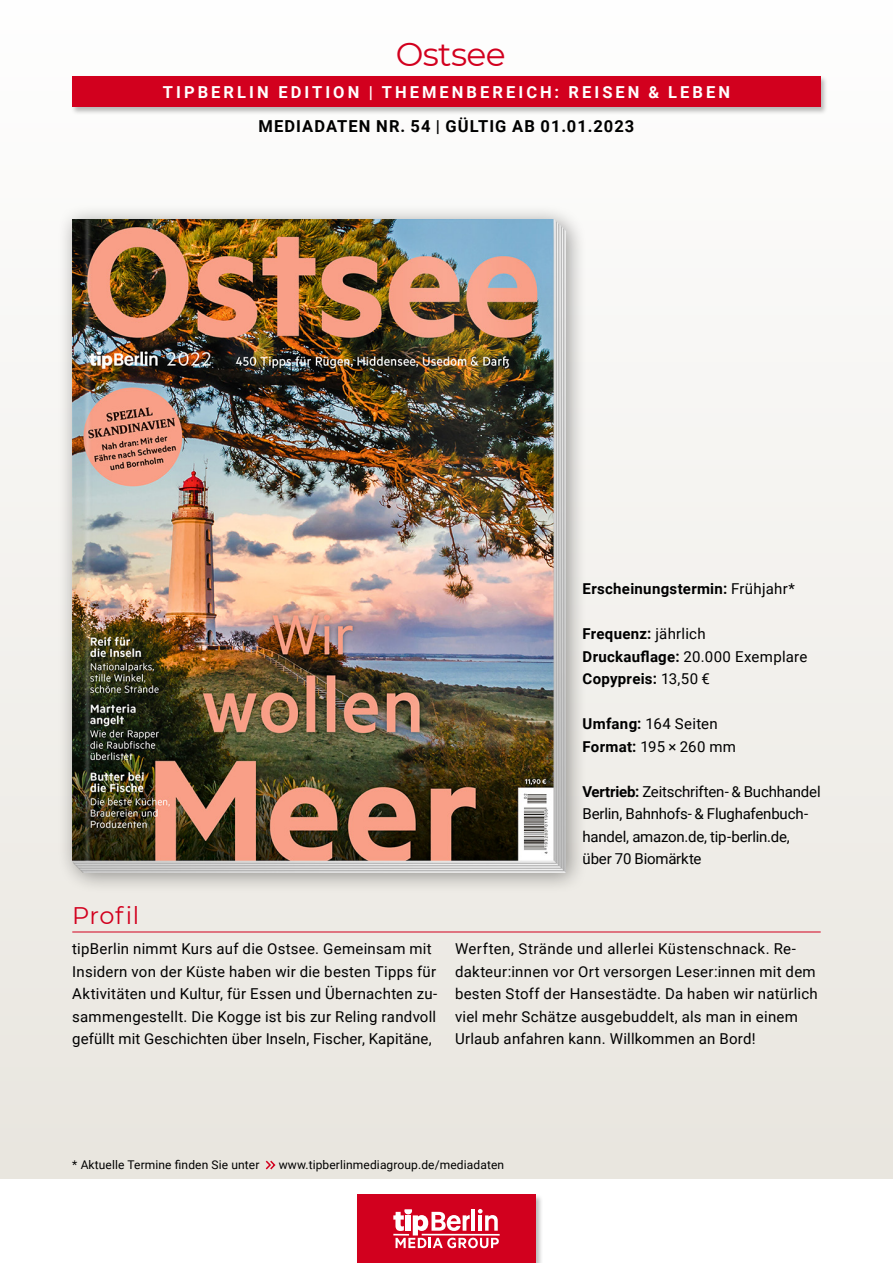
<style>
.page{position:relative;width:893px;height:1263px;background:#fff}
.page>*{position:absolute;margin:0;border:0;box-sizing:border-box;transform-origin:0 0}
.Heftname__Headline{font:33px "Montserrat";letter-spacing:-.02em;color:#d2001e}
.Überschrift__Profil{font:24px "Montserrat";letter-spacing:.025em;color:#d2001e}
.Beschreibung__unter{font:700 16.5px "Roboto";letter-spacing:.185em;color:#fff}
.t1{font:700 16.5px "Roboto";letter-spacing:.065em;color:#000}
.Texte__Grundlinienra{font:15px/22.5px "Roboto";letter-spacing:.015em;color:#000}
.Texte_Laufweite_-20{font:15px/22.5px "Roboto";letter-spacing:-.01em;color:#000}
.Texte__Grundlinienra-2{font:700 15px/22.5px "Roboto";letter-spacing:.02em;color:#000}
.t2{font:12px "Roboto";letter-spacing:.01em;color:#000}
.s1{font-weight:400}
.s2{font-weight:700}
</style>
<div class="page">
<div style="left:0;top:0;width:893px;height:1179px;background:linear-gradient(to bottom,#fefefe,#e9e6df)"></div>
<div style="left:70px;top:75px;width:758px;height:40px;background:#000;opacity:.27"></div>
<div style="left:72px;top:76px;width:749px;height:31px;background:#d2001e"></div>
<div style="left:355px;top:1193px;width:188px;height:70px;background:#000;opacity:.27"></div>
<div style="left:357px;top:1195px;width:179px;height:68px;background:#d2001e"></div>
<svg style="left:393px;top:1209px;width:106px;height:39px"></svg>
<hr style="left:422px;top:1234px;width:78px;height:1px;background:#fff">
<svg style="left:264px;top:1159px;width:13px;height:12px"></svg>
<div style="left:57px;top:203px;width:530px;height:691px;background:#000;opacity:.4"></div>
<img style="left:72px;top:219px;width:494px;height:654px">
<hr style="left:72px;top:932px;width:749px;height:1px;background:#d2001e">
<p class="Heftname__Headline" style="left:396px;top:32px;width:111px">Ostsee</p>
<p class="Beschreibung__unter" style="left:163px;top:81px;width:569px">TIPBERLIN EDITION | THEMENBEREICH: REISEN &amp; LEBEN</p>
<p class="t1" style="left:259px;top:114px;width:377px">MEDIADATEN NR. 54 | GÜLTIG AB 01.01.2023</p>
<p class="Texte__Grundlinienra-2" style="left:583px;top:577px;width:214px">Erscheinungstermin: <span class="s1">Frühjahr*</span></p>
<p class="Texte__Grundlinienra-2" style="left:583px;top:622px;width:226px">Frequenz: <span class="s1">jährlich<br></span>Druckauflage: <span class="s1">20.000 Exemplare<br></span>Copypreis: <span class="s1">13,50 €</span></p>
<p class="Texte__Grundlinienra" style="left:583px;top:712px;width:155px"><span class="s2">Umfang:</span> 164 Seiten<br><span class="s2">Format:</span> 195 × 260 mm</p>
<p class="Texte_Laufweite_-20" style="left:583px;top:779px;width:240px"><span class="s2">Vertrieb:</span> Zeitschriften- &amp; Buchhandel<br>Berlin, Bahnhofs- &amp; Flughafenbuch&shy;handel, amazon.de, tip-berlin.de, über 70 Biomärkte</p>
<p class="Überschrift__Profil" style="left:72px;top:899px;width:69px">Profil</p>
<p class="Texte__Grundlinienra" style="left:72px;top:937px;width:367px">tipBerlin nimmt Kurs auf die Ostsee. Gemeinsam mit Insidern von der Küste haben wir die besten Tipps für Aktivitäten und Kultur, für Essen und Übernachten zu&shy;sammengestellt. Die Kogge ist bis zur Reling randvoll gefüllt mit Geschichten über Inseln, Fischer, Kapitäne,</p>
<p class="Texte__Grundlinienra" style="left:455px;top:937px;width:364px">Werften, Strände und allerlei Küstenschnack. Re&shy;dakteur:innen vor Ort versorgen Leser:innen mit dem besten Stoff der Hansestädte. Da haben wir natürlich viel mehr Schätze ausgebuddelt, als man in einem Urlaub anfahren kann. Willkommen an Bord!</p>
<p class="t2" style="left:72px;top:1157px;width:189px">* Aktuelle Termine finden Sie unter</p>
<p class="t2" style="left:279px;top:1157px;width:227px">www.tipberlinmediagroup.de/mediadaten</p>
</div>
